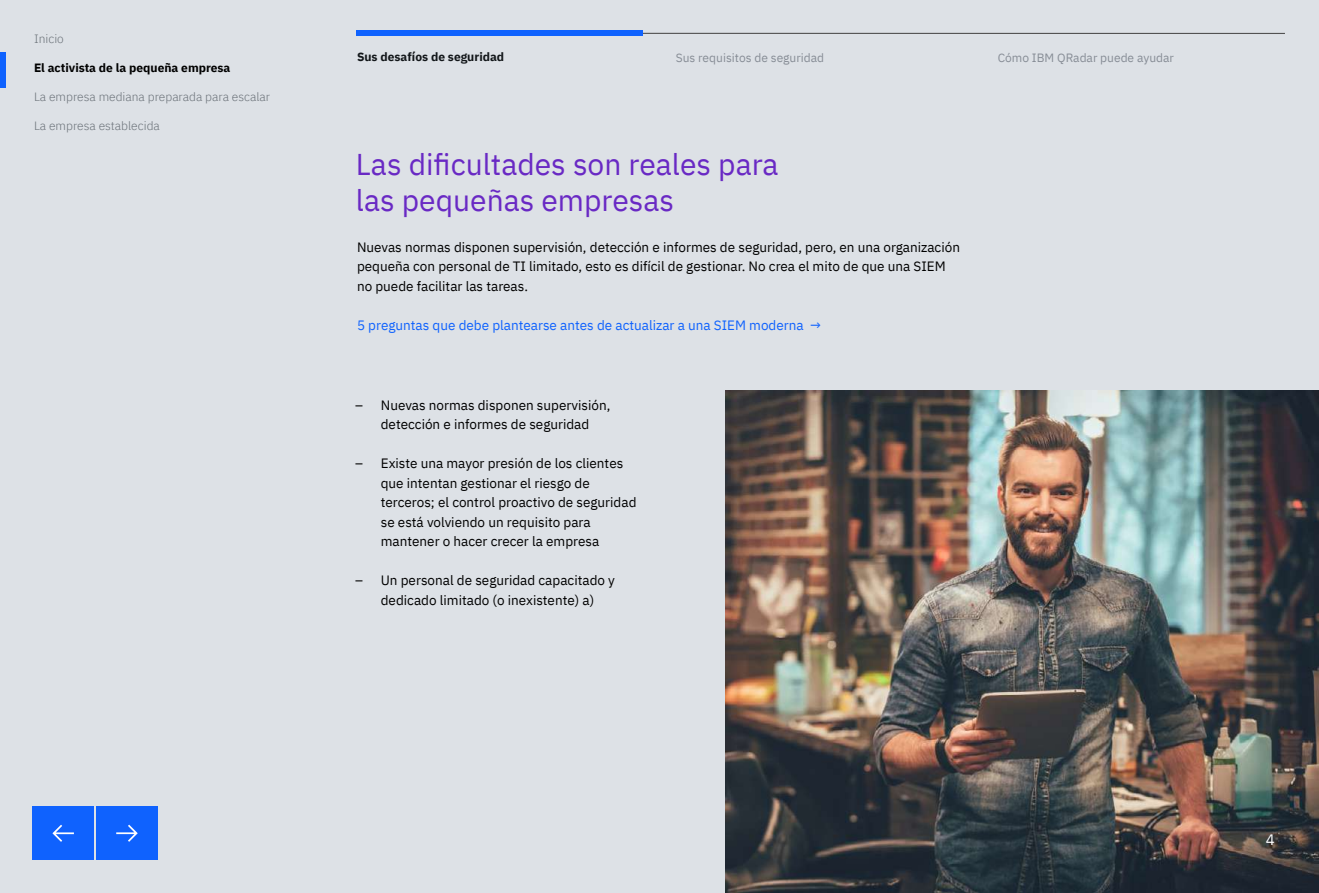
<style>
.page{position:relative;width:1319px;height:893px;background:#fff}
.page>*{position:absolute;margin:0;border:0;box-sizing:border-box;transform-origin:0 0}
.t1{font:30px/36px "IBM Plex Sans";color:#6929c4}
.t2{font:15px "IBM Plex Sans";color:#fff}
.t3{font:13.5px/19.5px "IBM Plex Sans";color:#000}
.t4{font:13.5px "IBM Plex Sans";color:#0f62fe}
.t5{font:300 12px "IBM Plex Sans";color:#697077}
.t6{font:12px "IBM Plex Sans";color:#878d96}
.t7{font:700 12px "IBM Plex Sans";color:#000}
.t8{font:700 12px "IBM Plex Sans";color:#121619}
</style>
<div class="page">
<div style="left:0;top:0;width:1318px;height:893px;background:#dde1e6"></div>
<img style="left:725px;top:390px;width:593px;height:503px">
<hr style="left:357px;top:33px;width:927px;height:1px;background:#525252">
<div style="left:356px;top:31px;width:286px;height:5px;background:#0f62fe"></div>
<div style="left:0;top:52px;width:5px;height:36px;background:#0f62fe"></div>
<div style="left:33px;top:806px;width:61px;height:54px;background:#0f62fe"></div>
<div style="left:97px;top:806px;width:61px;height:54px;background:#0f62fe"></div>
<p class="t5" style="left:34px;top:30px;width:31px">Inicio</p>
<p class="t7" style="left:34px;top:58px;width:198px">El activista de la pequeña empresa</p>
<p class="t5" style="left:34px;top:88px;width:238px">La empresa mediana preparada para escalar</p>
<p class="t5" style="left:34px;top:116px;width:127px">La empresa establecida</p>
<p class="t8" style="left:357px;top:47px;width:149px">Sus desafíos de seguridad</p>
<p class="t6" style="left:675px;top:48px;width:150px">Sus requisitos de seguridad</p>
<p class="t6" style="left:997px;top:48px;width:178px">Cómo IBM QRadar puede ayudar</p>
<h1 class="t1" style="left:356px;top:144px;width:424px">Las dificultades son reales para las pequeñas empresas</h1>
<p class="t3" style="left:357px;top:236px;width:604px">Nuevas normas disponen supervisión, detección e informes de seguridad, pero, en una organización pequeña con personal de TI limitado, esto es difícil de gestionar. No crea el mito de que una SIEM no puede facilitar las tareas.</p>
<p class="t4" style="left:357px;top:315px;width:465px">5 preguntas que debe plantearse antes de actualizar a una SIEM moderna →</p>
<p class="t3" style="left:355px;top:394px;width:256px;text-align:center">– Nuevas normas disponen supervisión, detección e informes de seguridad</p>
<p class="t3" style="left:381px;top:453px;width:257px;text-indent:-26px">– Existe una mayor presión de los clientes que intentan gestionar el riesgo de terceros; el control proactivo de seguridad se está volviendo un requisito para mantener o hacer crecer la empresa</p>
<p class="t3" style="left:355px;top:570px;width:261px;text-align:center">– Un personal de seguridad capacitado y dedicado limitado (o inexistente) a)</p>
<p class="t2" style="left:1265px;top:828px;width:10px">4</p>
</div>
